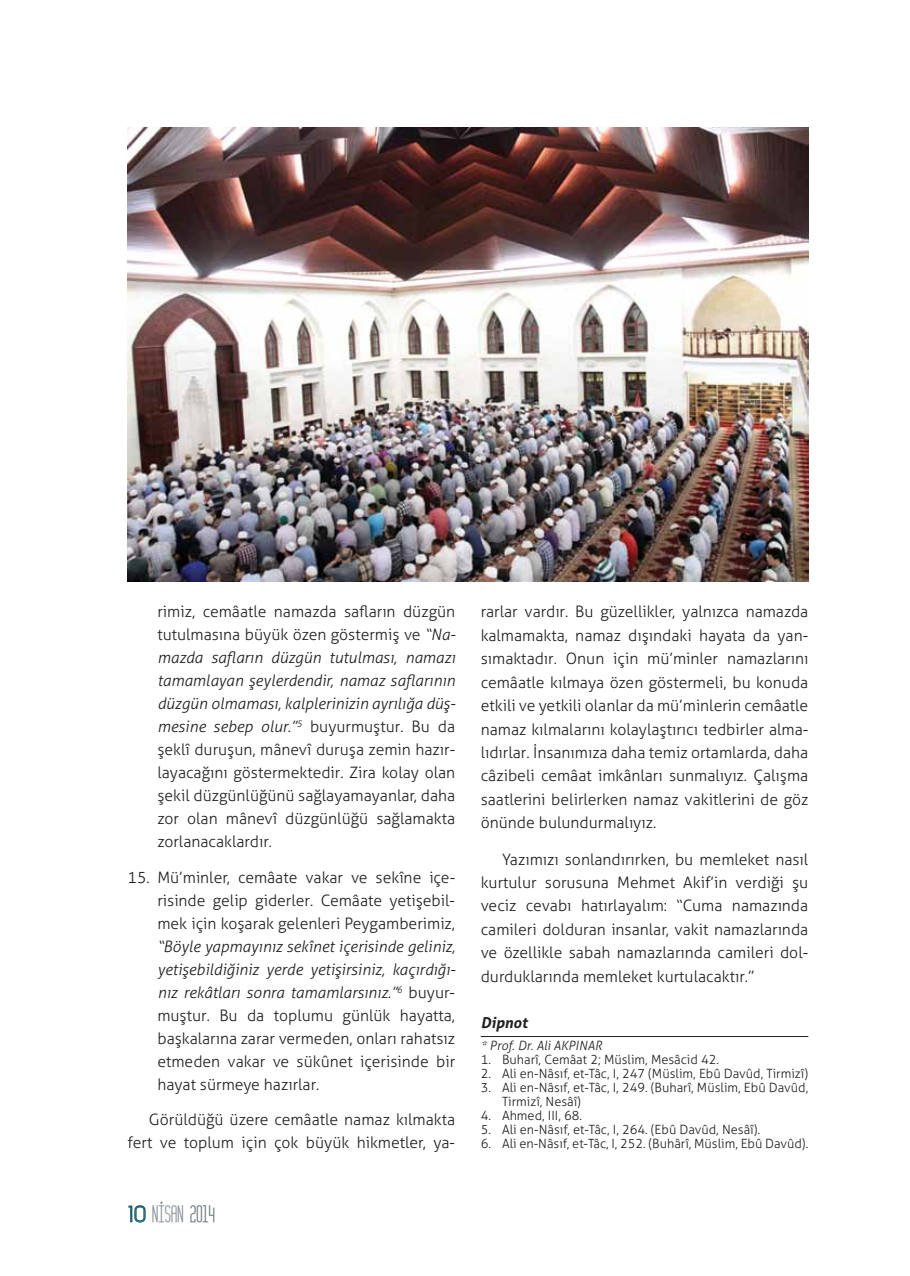
<style>
.page{position:relative;width:910px;height:1276px;background:#fff}
.page>*{position:absolute;margin:0;border:0;box-sizing:border-box;transform-origin:0 0}
.t1{font:21px "Peter Pierre";color:#88939a}
.t2{font:300 15.75px/23px "Aller";color:#231f20;text-align:justify}
.t3{font:italic 700 15px "Aller";color:#231f20}
.t4{font:300 12.75px/14px "Aller";color:#231f20}
.t5{font:italic 300 12.75px "Aller";color:#231f20}
.s1{font-style:italic}
.s2{font-family:"Mister Giacco";font-weight:300;font-size:24px;color:#0d92b4}
.s3{color:#68737a}
</style>
<div class="page">
<hr style="left:480px;top:1036px;width:328px;height:1px;background:#231f20">
<img style="left:128px;top:128px;width:680px;height:453px">
<svg style="left:128px;top:1205px;width:18px;height:17px"></svg>
<p class="t2" style="left:157px;top:600px;width:300px">rimiz, cemâatle namazda safların düzgün tutulmasına büyük özen göstermiş ve <span class="s1">“Na&shy;mazda safların düzgün tutulması, namazı tamamlayan şeylerdendir, namaz saflarının düzgün olmaması, kalplerinizin ayrılığa düş&shy;mesine sebep olur.”</span><sup>5</sup> buyurmuştur. Bu da şeklî duruşun, mânevî duruşa zemin hazır&shy;layacağını göstermektedir. Zira kolay olan şekil düzgünlüğünü sağlayamayanlar, daha zor olan mânevî düzgünlüğü sağlamakta zorlanacaklardır.</p>
<p class="t2" style="left:157px;top:866px;width:299px;text-indent:-30px">15. Mü’minler, cemâate vakar ve sekîne içe&shy;risinde gelip giderler. Cemâate yetişebil&shy;mek için koşarak gelenleri Peygamberimiz,</p>
<p class="t2" style="left:157px;top:935px;width:300px"><span class="s1">“Böyle yapmayınız sekînet içerisinde geliniz, yetişebildiğiniz yerde yetişirsiniz, kaçırdığı&shy;nız rekâtları sonra tamamlarsınız.”</span><sup>6</sup> buyur&shy;muştur. Bu da toplumu günlük hayatta, başkalarına zarar vermeden, onları rahatsız etmeden vakar ve sükûnet içerisinde bir hayat sürmeye hazırlar.</p>
<p class="t2" style="left:128px;top:1108px;width:329px;text-align:right">Görüldüğü üzere cemâatle namaz kılmakta fert ve toplum için çok büyük hikmetler, ya-</p>
<h1 class="t1" style="left:128px;top:1200px;width:89px"><span class="s2">10</span> NİSAN <span class="s3">2014</span></h1>
<p class="t2" style="left:480px;top:600px;width:329px;line-height:23.4px">rarlar vardır. Bu güzellikler, yalnızca namazda kalmamakta, namaz dışındaki hayata da yan&shy;sımaktadır. Onun için mü’minler namazlarını cemâatle kılmaya özen göstermeli, bu konuda etkili ve yetkili olanlar da mü’minlerin cemâatle namaz kılmalarını kolaylaştırıcı tedbirler alma&shy;lıdırlar. İnsanımıza daha temiz ortamlarda, daha câzibeli cemâat imkânları sunmalıyız. Çalışma saatlerini belirlerken namaz vakitlerini de göz önünde bulundurmalıyız.</p>
<p class="t2" style="left:480px;top:847px;width:329px;line-height:23.4px;text-indent:21px">Yazımızı sonlandırırken, bu memleket nasıl kurtulur sorusuna Mehmet Akif’in verdiği şu veciz cevabı hatırlayalım: “Cuma namazında camileri dolduran insanlar, vakit namazlarında ve özellikle sabah namazlarında camileri dol&shy;durduklarında memleket kurtulacaktır.”</p>
<p class="t3" style="left:480px;top:1013px;width:48px">Dipnot</p>
<p class="t5" style="left:480px;top:1038px;width:123px">* Prof. Dr. Ali AKPINAR</p>
<p class="t4" style="left:480px;top:1052px;width:240px">1. Buharî, Cemâat 2; Müslim, Mesâcid 42.</p>
<p class="t4" style="left:480px;top:1066px;width:329px">2. Ali en-Nâsıf, et-Tâc, I, 247 (Müslim, Ebû Davûd, Tirmizî)</p>
<p class="t4" style="left:502px;top:1080px;width:308px;text-indent:-21px">3. Ali en-Nâsıf, et-Tâc, I, 249. (Buharî, Müslim, Ebû Davûd,<br>Tirmizî, Nesâî)</p>
<p class="t4" style="left:480px;top:1109px;width:103px">4. Ahmed, III, 68.</p>
<p class="t4" style="left:480px;top:1123px;width:281px">5. Ali en-Nâsıf, et-Tâc, I, 264. (Ebû Davûd, Nesâî).</p>
<p class="t4" style="left:480px;top:1137px;width:329px">6. Ali en-Nâsıf, et-Tâc, I, 252. (Buhârî, Müslim, Ebû Davûd).</p>
</div>
